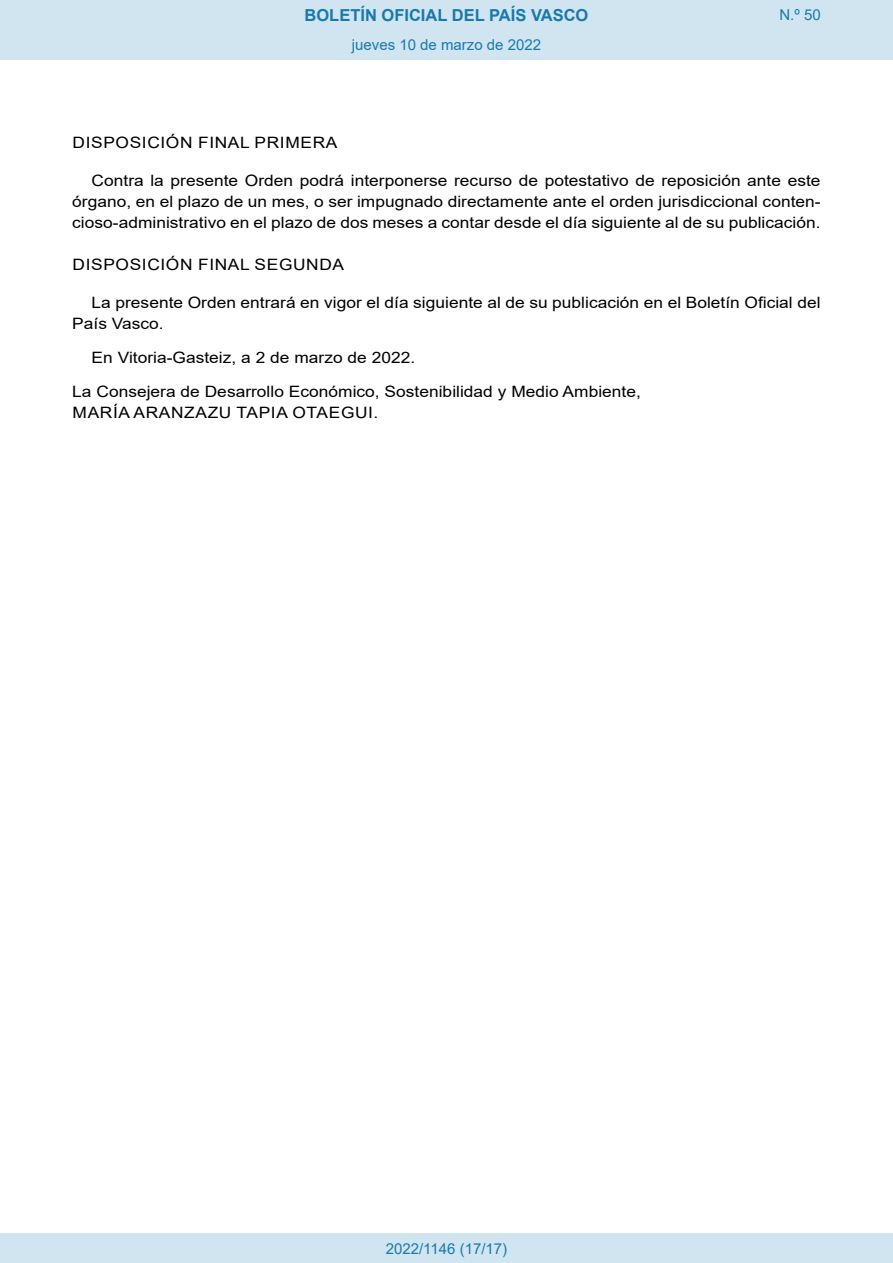
<style>
.page{position:relative;width:893px;height:1263px;background:#fff}
.page>*{position:absolute;margin:0;border:0;box-sizing:border-box;transform-origin:0 0}
.t1{font:700 16.5px "Arial";color:#1879ad}
.BOPVDetalle{font:15.6px/21px "Arial";color:#000;text-align:justify;scale:1.11 1}
.BOPVFirmaPuesto{font:15.6px "Arial";color:#000;scale:1.11 1}
.BOPVDisposicion{font:15.6px "Arial";letter-spacing:.035em;color:#000;scale:1.11 1}
.BOPVFirmaLugFec{font:15.6px "Arial";color:#000;scale:1.11 1}
.BOPVFirmaNombre{font:15.6px "Arial";letter-spacing:.035em;color:#000;scale:1.11 1}
.Paginacion_Centro{font:15px "Arial";color:#1879ad}
</style>
<div class="page">
<div style="left:0;top:0;width:893px;height:60px;background:#d0e5f0"></div>
<div style="left:0;top:1233px;width:893px;height:30px;background:#d0e5f0"></div>
<p class="t1" style="left:305px;top:3px;width:285px">BOLETÍN OFICIAL DEL PAÍS VASCO</p>
<p class="Paginacion_Centro" style="left:352px;top:35px;width:191px">jueves 10 de marzo de 2022</p>
<p class="Paginacion_Centro" style="left:779px;top:5px;width:43px">N.º 50</p>
<p class="BOPVDisposicion" style="left:73px;top:132px;width:240px">DISPOSICIÓN FINAL PRIMERA</p>
<p class="BOPVDetalle" style="left:72px;top:170px;width:676px;text-indent:19px">Contra la presente Orden podrá interponerse recurso de potestativo de reposición ante este órgano, en el plazo de un mes, o ser impugnado directamente ante el orden jurisdiccional conten&shy;cioso-administrativo en el plazo de dos meses a contar desde el día siguiente al de su publicación.</p>
<p class="BOPVDisposicion" style="left:73px;top:254px;width:246px">DISPOSICIÓN FINAL SEGUNDA</p>
<p class="BOPVDetalle" style="left:72px;top:292px;width:676px;text-indent:19px">La presente Orden entrará en vigor el día siguiente al de su publicación en el Boletín Oficial del<br>País Vasco.</p>
<p class="BOPVFirmaLugFec" style="left:92px;top:347px;width:293px">En Vitoria-Gasteiz, a 2 de marzo de 2022.</p>
<p class="BOPVFirmaPuesto" style="left:72px;top:381px;width:514px">La Consejera de Desarrollo Económico, Sostenibilidad y Medio Ambiente,</p>
<p class="BOPVFirmaNombre" style="left:73px;top:402px;width:277px">MARÍA ARANZAZU TAPIA OTAEGUI.</p>
<p class="Paginacion_Centro" style="left:386px;top:1238px;width:123px">2022/1146 (17/17)</p>
</div>
